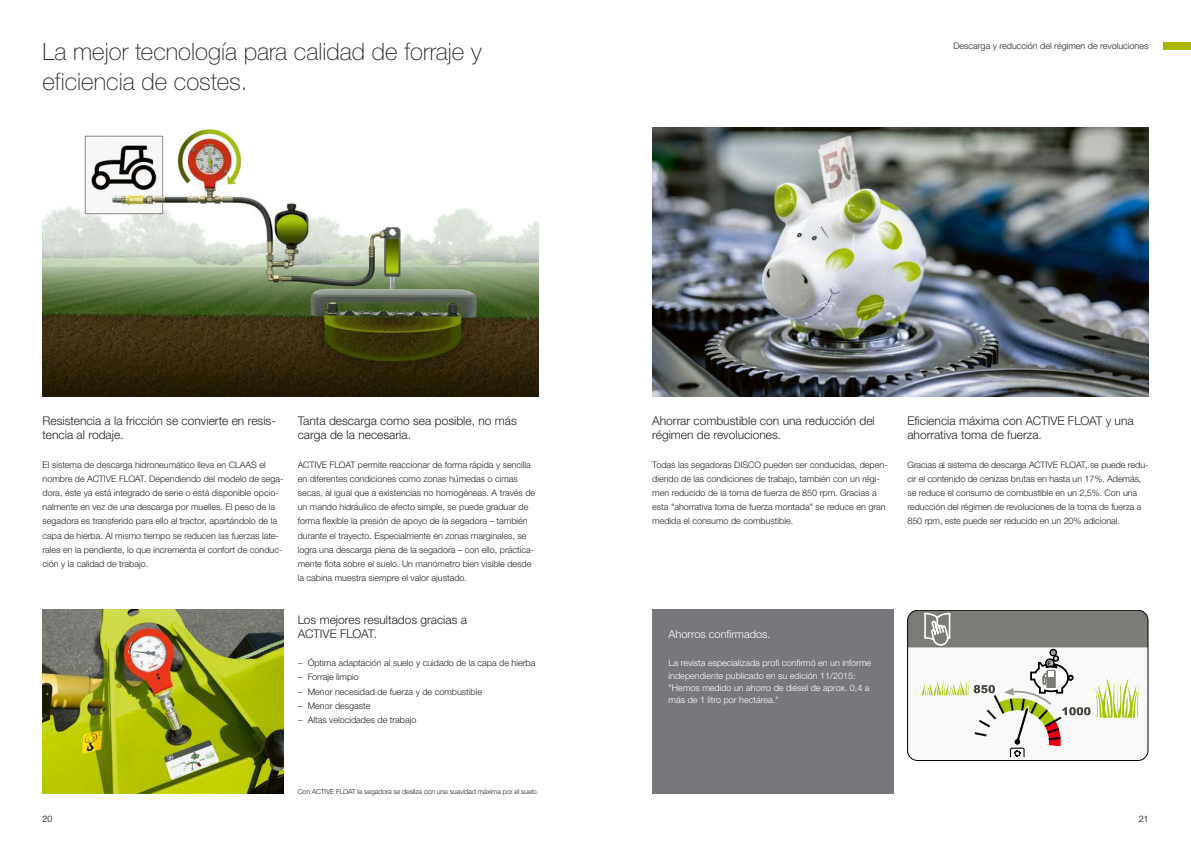
<style>
.page{position:relative;width:1191px;height:842px;background:#fff}
.page>*{position:absolute;margin:0;border:0;box-sizing:border-box;transform-origin:0 0}
.t1{font:100 24px/30px "CLAAS Helvetica Neue";color:#231f20}
.t2{font:300 12px/14.2px "CLAAS Helvetica Neue";color:#231f20}
.t3{font:300 11px "CLAAS Helvetica Neue";color:#fff}
.t4{font:300 9px/14.2px "CLAAS Helvetica Neue";color:#231f20}
.t5{font:300 9px/12.4px "CLAAS Helvetica Neue";color:#fff}
.t6{font:300 9px "CLAAS Helvetica Neue";color:#000}
.t7{font:300 7px "CLAAS Helvetica Neue";letter-spacing:-.01em;color:#231f20}
</style>
<div class="page">
<div style="left:1162px;top:43px;width:29px;height:7px;background:#aab500"></div>
<svg style="left:907px;top:610px;width:241px;height:151px"></svg>
<img style="left:43px;top:128px;width:496px;height:269px">
<img style="left:43px;top:609px;width:240px;height:185px">
<img style="left:652px;top:127px;width:496px;height:270px">
<div style="left:652px;top:609px;width:241px;height:185px;background:#76787b"></div>
<h1 class="t1" style="left:43px;top:37px;width:441px">La mejor tecnología para calidad de forraje y eficiencia de costes.</h1>
<p class="t4" style="left:953px;top:39px;width:196px">Descarga y reducción del régimen de revoluciones</p>
<h2 class="t2" style="left:43px;top:414px;width:235px">Resistencia a la fricción se convierte en resis&shy;tencia al rodaje.</h2>
<p class="t4" style="left:43px;top:458px;width:242px">El sistema de descarga hidroneumático lleva en CLAAS el nombre de ACTIVE FLOAT. Dependiendo del modelo de sega&shy;dora, éste ya está integrado de serie o está disponible opcio&shy;nalmente en vez de una descarga por muelles. El peso de la segadora es transferido para ello al tractor, apartándolo de la capa de hierba. Al mismo tiempo se reducen las fuerzas late&shy;rales en la pendiente, lo que incrementa el confort de conduc&shy;ción y la calidad de trabajo.</p>
<h2 class="t2" style="left:298px;top:414px;width:220px">Tanta descarga como sea posible, no más carga de la necesaria.</h2>
<p class="t4" style="left:298px;top:458px;width:239px">ACTIVE FLOAT permite reaccionar de forma rápida y sencilla en diferentes condiciones como zonas húmedas o cimas secas, al igual que a existencias no homogéneas. A través de un mando hidráulico de efecto simple, se puede graduar de forma flexible la presión de apoyo de la segadora – también durante el trayecto. Especialmente en zonas marginales, se logra una descarga plena de la segadora – con ello, práctica&shy;mente flota sobre el suelo. Un manómetro bien visible desde la cabina muestra siempre el valor ajustado.</p>
<h2 class="t2" style="left:298px;top:612px;width:171px">Los mejores resultados gracias a<br>ACTIVE FLOAT.</h2>
<p class="t4" style="left:298px;top:656px;width:239px">− Óptima adaptación al suelo y cuidado de la capa de hierba − Forraje limpio<br>− Menor necesidad de fuerza y de combustible<br>− Menor desgaste<br>− Altas velocidades de trabajo</p>
<p class="t7" style="left:298px;top:787px;width:242px">Con ACTIVE FLOAT la segadora se desliza con una suavidad máxima por el suelo.</p>
<h2 class="t2" style="left:652px;top:414px;width:224px">Ahorrar combustible con una reducción del régimen de revoluciones.</h2>
<p class="t4" style="left:652px;top:458px;width:237px">Todas las segadoras DISCO pueden ser conducidas, depen&shy;diendo de las condiciones de trabajo, también con un régi&shy;men reducido de la toma de fuerza de 850 rpm. Gracias a esta "ahorrativa toma de fuerza montada" se reduce en gran medida el consumo de combustible.</p>
<h2 class="t2" style="left:907px;top:414px;width:228px">Eficiencia máxima con ACTIVE FLOAT y una ahorrativa toma de fuerza.</h2>
<p class="t4" style="left:907px;top:458px;width:242px">Gracias al sistema de descarga ACTIVE FLOAT, se puede redu&shy;cir el contenido de cenizas brutas en hasta un 17%. Además, se reduce el consumo de combustible en un 2,5%. Con una reducción del régimen de revoluciones de la toma de fuerza a 850 rpm, este puede ser reducido en un 20% adicional.</p>
<p class="t3" style="left:668px;top:627px;width:103px">Ahorros confirmados.</p>
<p class="t5" style="left:668px;top:657px;width:204px">La revista especializada profi confirmó en un informe independiente publicado en su edición 11/2015: "Hemos medido un ahorro de diésel de aprox. 0,4 a más de 1 litro por hectárea."</p>
<p class="t6" style="left:43px;top:813px;width:11px">20</p>
<p class="t6" style="left:1138px;top:813px;width:11px">21</p>
</div>
